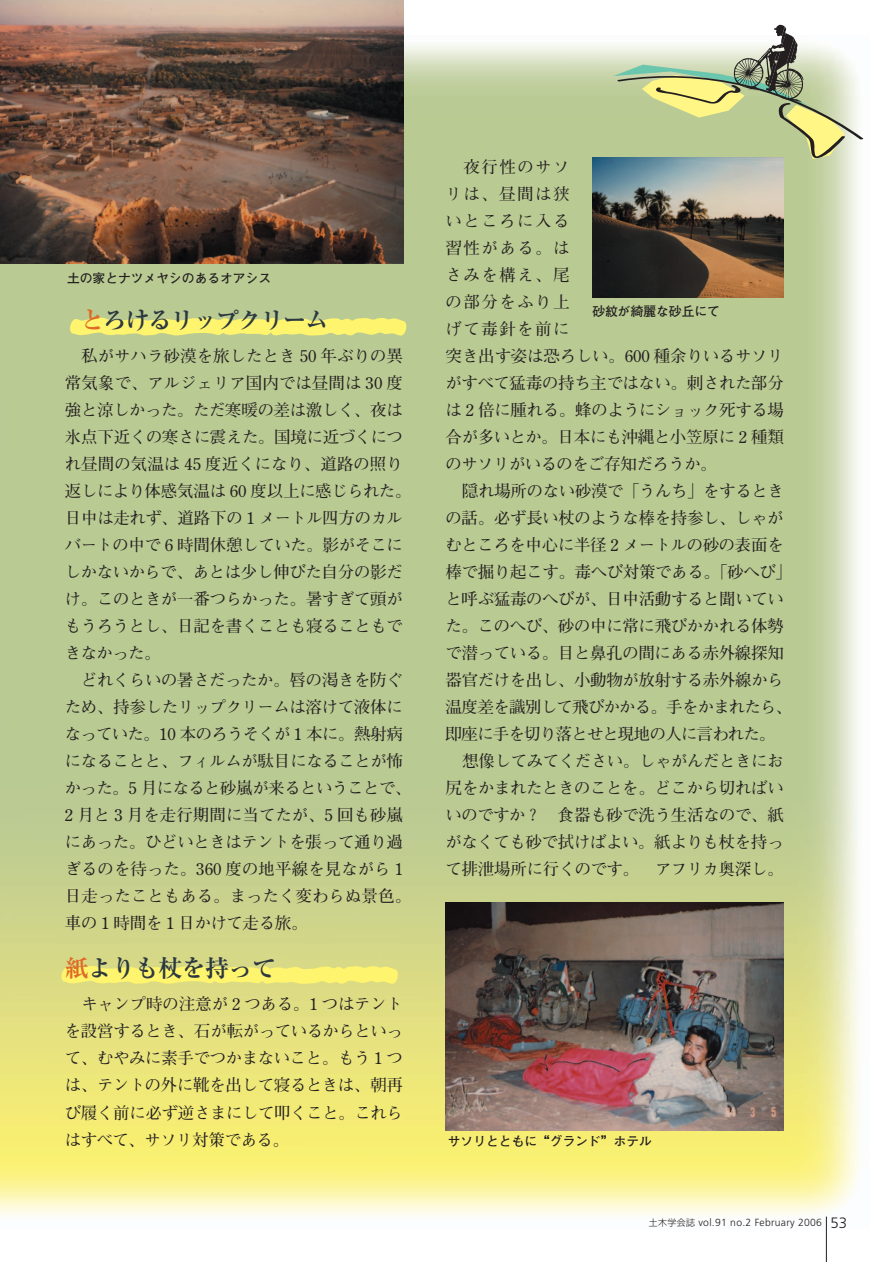
<style>
.page{position:relative;width:893px;height:1262px;background:#fff}
.page>*{position:absolute;margin:0;border:0;box-sizing:border-box;transform-origin:0 0}
.t1{font:700 24px "Ryumin";letter-spacing:-.065em;color:#2c3840}
.t2{font:700 24px "Ryumin";letter-spacing:-.025em;color:#2c3840}
.t3{font:700 16.5px/27px "Futo Min A101";letter-spacing:-.03em;color:#231f20}
.t4{font:700 16.5px/27px "Futo Min A101";letter-spacing:-.01em;color:#231f20}
.t5{font:700 12.75px "Futo Go B101";color:#231f20}
.t6{font:300 10.35px "Frutiger";letter-spacing:.025em;color:#231f20}
.s1{color:#de6b27}
.s2{font-family:"Shin Go";font-size:9px}
.s3{font-size:15px}
</style>
<div class="page">
<img style="left:0;top:35px;width:860px;height:1193px">
<svg style="left:67px;top:317px;width:342px;height:20px;background:#ebe876"></svg>
<svg style="left:59px;top:965px;width:342px;height:20px;background:#f4ec73"></svg>
<hr style="left:826px;top:1216px;width:1px;height:46px;background:#231f20">
<svg style="left:613px;top:25px;width:251px;height:137px"></svg>
<img style="left:0;top:0;width:403px;height:264px">
<img style="left:592px;top:157px;width:191px;height:140px">
<img style="left:445px;top:902px;width:338px;height:228px">
<p class="t5" style="left:67px;top:273px;width:205px">土の家とナツメヤシのあるオアシス</p>
<h1 class="t1" style="left:81px;top:311px;width:250px"><span class="s1">と</span>ろけるリップクリーム</h1>
<p class="t4" style="left:65px;top:345px;width:348px;text-indent:16px">私がサハラ砂漠を旅したとき 50 年ぶりの異常気象で、アルジェリア国内では昼間は 30 度強と涼しかった。ただ寒暖の差は激しく、夜は氷点下近くの寒さに震えた。国境に近づくにつれ昼間の気温は 45 度近くになり、道路の照り返しにより体感気温は 60 度以上に感じられた。日中は走れず、道路下の 1 メートル四方のカルバートの中で 6 時間休憩していた。影がそこにしかないからで、あとは少し伸びた自分の影だけ。このときが一番つらかった。暑すぎて頭がもうろうとし、日記を書くことも寝ることもできなかった。</p>
<p class="t3" style="left:65px;top:669px;width:348px;text-indent:16px">どれくらいの暑さだったか。唇の渇きを防ぐため、持参したリップクリームは溶けて液体になっていた。10 本のろうそくが 1 本に。熱射病になることと、フィルムが駄目になることが怖かった。5 月になると砂嵐が来るということで、<br>2 月と 3 月を走行期間に当てたが、5 回も砂嵐にあった。ひどいときはテントを張って通り過ぎるのを待った。360 度の地平線を見ながら 1日走ったこともある。まったく変わらぬ景色。車の 1 時間を 1 日かけて走る旅。</p>
<h1 class="t2" style="left:65px;top:959px;width:213px"><span class="s1">紙</span>よりも杖を持って</h1>
<p class="t3" style="left:65px;top:993px;width:340px;text-align:justify;text-indent:16px">キャンプ時の注意が 2 つある。1 つはテントを設営するとき、石が転がっているからといって、むやみに素手でつかまないこと。もう 1 つは、テントの外に靴を出して寝るときは、朝再び履く前に必ず逆さまにして叩くこと。これらはすべて、サソリ対策である。</p>
<p class="t3" style="left:445px;top:156px;width:340px;text-indent:18px">夜行性のサソ<br>リは、昼間は狭<br>いところに入る<br>習性がある。は<br>さみを構え、尾<br>の部分をふり上<br>げて毒針を前に<br>突き出す姿は恐ろしい。600 種余りいるサソリがすべて猛毒の持ち主ではない。刺された部分は 2 倍に腫れる。蜂のようにショック死する場合が多いとか。日本にも沖縄と小笠原に 2 種類のサソリがいるのをご存知だろうか。</p>
<p class="t3" style="left:445px;top:480px;width:348px;text-indent:17px">隠れ場所のない砂漠で「うんち」をするときの話。必ず長い杖のような棒を持参し、しゃがむところを中心に半径 2 メートルの砂の表面を棒で掘り起こす。毒へび対策である。「砂へび」と呼ぶ猛毒のへびが、日中活動すると聞いていた。このへび、砂の中に常に飛びかかれる体勢で潜っている。目と鼻孔の間にある赤外線探知器官だけを出し、小動物が放射する赤外線から温度差を識別して飛びかかる。手をかまれたら、即座に手を切り落とせと現地の人に言われた。</p>
<p class="t3" style="left:445px;top:750px;width:340px;text-align:justify;text-indent:16px">想像してみてください。しゃがんだときにお尻をかまれたときのことを。どこから切ればいいのですか？　食器も砂で洗う生活なので、紙がなくても砂で拭けばよい。紙よりも杖を持って排泄場所に行くのです。 アフリカ奥深し。</p>
<p class="t5" style="left:592px;top:307px;width:129px">砂紋が綺麗な砂丘にて</p>
<p class="t5" style="left:448px;top:1136px;width:205px">サソリとともに“グランド”ホテル</p>
<p class="t6" style="left:649px;top:1218px;width:200px"><span class="s2">土木学会誌</span> vol.91 no.2 February 2006 <span class="s3">53</span></p>
</div>
